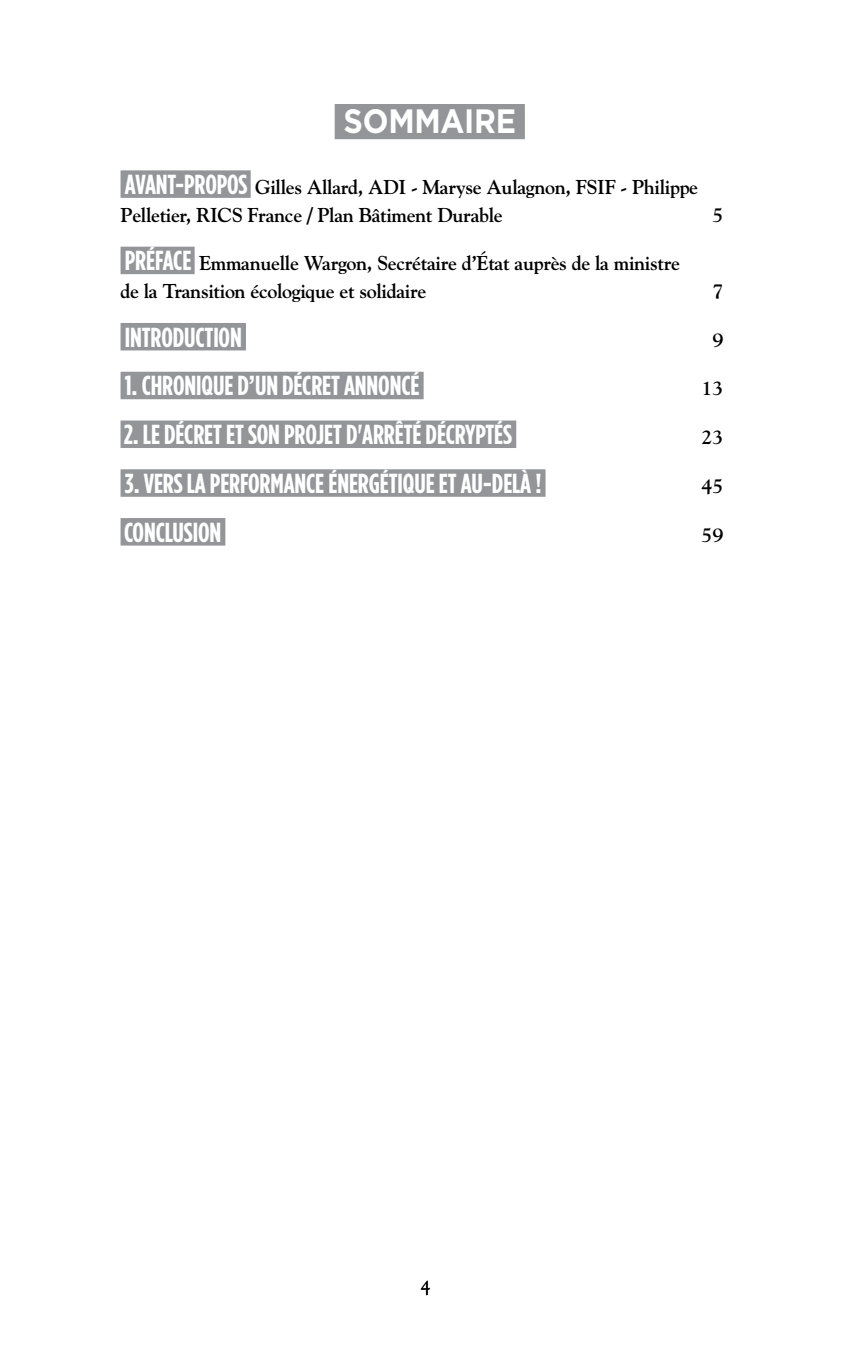
<style>
.page{position:relative;width:851px;height:1347px;background:#fff}
.page>*{position:absolute;margin:0;border:0;box-sizing:border-box;transform-origin:0 0}
.t1{font:700 33.75px "Gotham";color:#fff;scale:.9 1}
.t2{font:700 27.5px "Gotham Condensed";letter-spacing:-.005em;color:#fff}
.t3{font:700 20px/27.5px "Goudy";letter-spacing:-.02em;color:#000}
.t4{font:20px "Goudy Old Style T";color:#000}
.s1{font-family:"Gotham Condensed";font-size:27.5px;color:#fff}
</style>
<div class="page">
<div style="left:120px;top:170px;width:131px;height:28px;background:#939598"></div>
<div style="left:120px;top:247px;width:74px;height:27px;background:#939598"></div>
<div style="left:120px;top:323px;width:126px;height:27px;background:#939598"></div>
<div style="left:120px;top:372px;width:303px;height:27px;background:#939598"></div>
<div style="left:120px;top:420px;width:396px;height:28px;background:#939598"></div>
<div style="left:120px;top:469px;width:425px;height:28px;background:#939598"></div>
<div style="left:120px;top:518px;width:105px;height:27px;background:#939598"></div>
<div style="left:335px;top:104px;width:189px;height:35px;background:#939598"></div>
<h1 class="t1" style="left:343px;top:99px;width:193px">SOMMAIRE</h1>
<p class="t3" style="left:120px;top:173px;width:579px"><span class="s1">AVANT-PROPOS</span> Gilles Allard, ADI - Maryse Aulagnon, FSIF - Philippe<br>Pelletier, RICS France / Plan Bâtiment Durable</p>
<p class="t3" style="left:120px;top:249px;width:561px"><span class="s1">PRÉFACE</span> Emmanuelle Wargon, Secrétaire d’État auprès de la ministre de la Transition écologique et solidaire</p>
<p class="t3" style="left:712px;top:200px;width:13px">5</p>
<p class="t3" style="left:712px;top:277px;width:13px">7</p>
<h2 class="t2" style="left:125px;top:321px;width:118px">INTRODUCTION</h2>
<p class="t3" style="left:712px;top:325px;width:13px">9</p>
<h2 class="t2" style="left:125px;top:370px;width:296px">1. CHRONIQUE D’UN DÉCRET ANNONCÉ</h2>
<p class="t3" style="left:701px;top:374px;width:23px">13</p>
<h2 class="t2" style="left:124px;top:418px;width:390px">2. LE DÉCRET ET SON PROJET D'ARRÊTÉ DÉCRYPTÉS</h2>
<p class="t3" style="left:701px;top:423px;width:23px">23</p>
<h2 class="t2" style="left:125px;top:467px;width:418px">3. VERS LA PERFORMANCE ÉNERGÉTIQUE ET AU-DELÀ !</h2>
<p class="t3" style="left:701px;top:472px;width:23px">45</p>
<h2 class="t2" style="left:124px;top:516px;width:98px">CONCLUSION</h2>
<p class="t3" style="left:701px;top:521px;width:23px">59</p>
<p class="t4" style="left:420px;top:1276px;width:11px">4</p>
</div>
